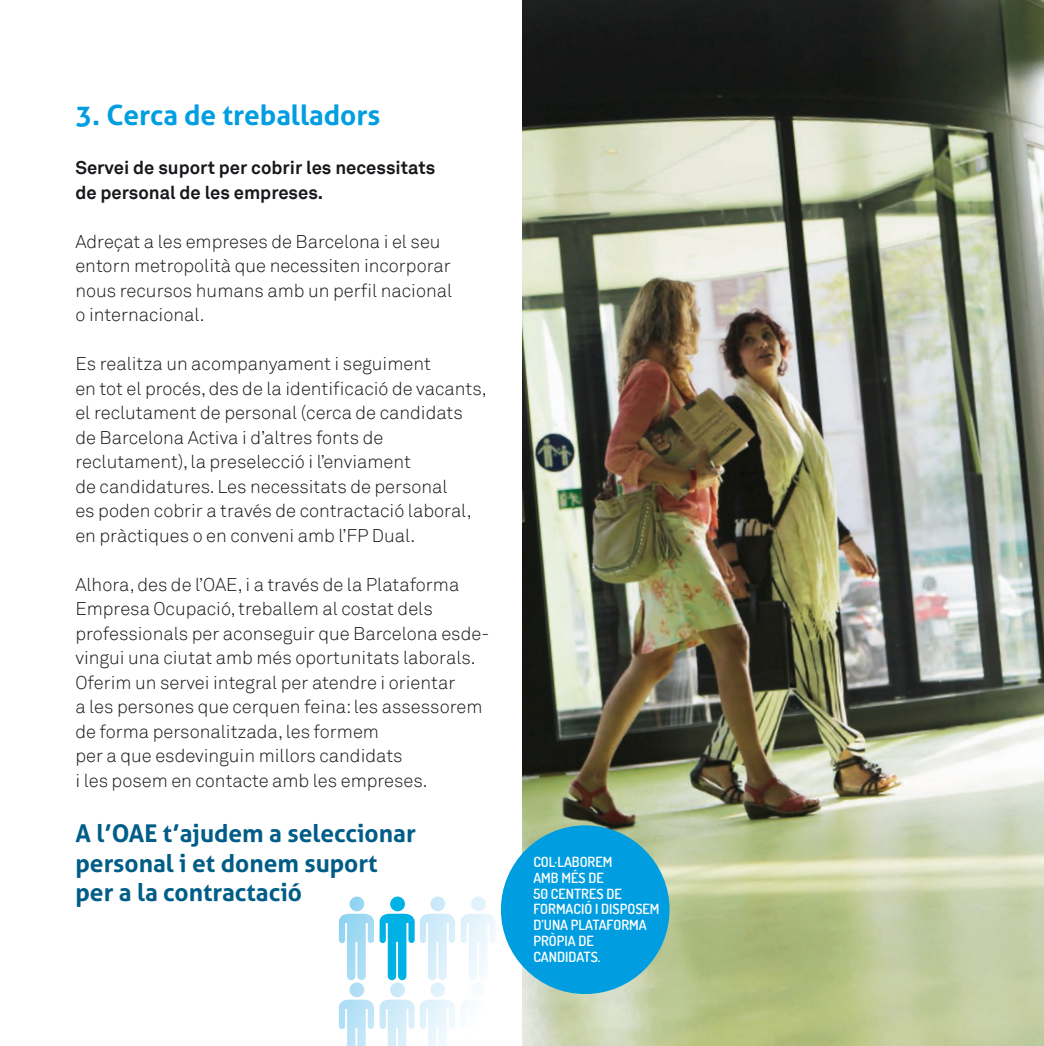
<style>
.page{position:relative;width:1044px;height:1046px;background:#fff}
.page>*{position:absolute;margin:0;border:0;box-sizing:border-box;transform-origin:0 0}
.t1{font:700 28px "Aller";color:#009ee0}
.t2{font:700 24.5px/29.4px "Aller";color:#005d87}
.t3{font:300 18.38px/24.5px "Akkurat";color:#1a171c}
.t4{font:700 18.38px/24.5px "Akkurat";color:#1a171c}
.t5{font:600 14px/15.8px "Dosis";color:#fff}
</style>
<div class="page">
<svg style="left:349px;top:896px;width:15px;height:15px"></svg>
<div style="left:349px;top:982px;width:15px;height:14px;background:#b0dff5;border-radius:7px"></div>
<div style="left:430px;top:896px;width:15px;height:15px;background:#cbe9f8;border-radius:7px"></div>
<div style="left:430px;top:982px;width:15px;height:14px;background:#e1f2fb;border-radius:7px"></div>
<div style="left:390px;top:896px;width:15px;height:15px;background:#00b1e6;border-radius:50%"></div>
<div style="left:390px;top:982px;width:15px;height:14px;background:#cbe9f8;border-radius:7px"></div>
<div style="left:471px;top:896px;width:15px;height:15px;background:#e2f3fb;border-radius:7px"></div>
<svg style="left:339px;top:913px;width:157px;height:66px"></svg>
<div style="left:471px;top:982px;width:15px;height:14px;background:#f6fbfe;border-radius:7px"></div>
<svg style="left:339px;top:999px;width:130px;height:46px"></svg>
<img style="left:522px;top:0;width:521px;height:1045px">
<div style="left:501px;top:825px;width:168px;height:168px;background:#009ee0;border-radius:50%"></div>
<h1 class="t1" style="left:75px;top:98px;width:306px">3. Cerca de treballadors</h1>
<p class="t4" style="left:75px;top:155px;width:361px">Servei de suport per cobrir les necessitats de personal de les empreses.</p>
<p class="t3" style="left:75px;top:229px;width:378px">Adreçat a les empreses de Barcelona i el seu entorn metropolità que necessiten incorporar nous recursos humans amb un perfil nacional o internacional.</p>
<p class="t3" style="left:75px;top:352px;width:413px">Es realitza un acompanyament i seguiment<br>en tot el procés, des de la identificació de vacants, el reclutament de personal (cerca de candidats de Barcelona Activa i d’altres fonts de reclutament), la preselecció i l’enviament<br>de candidatures. Les necessitats de personal<br>es poden cobrir a través de contractació laboral, en pràctiques o en conveni amb l’FP Dual.</p>
<p class="t3" style="left:75px;top:572px;width:415px">Alhora, des de l’OAE, i a través de la Plataforma Empresa Ocupació, treballem al costat dels professionals per aconseguir que Barcelona esde&shy;vingui una ciutat amb més oportunitats laborals.<br>Oferim un servei integral per atendre i orientar<br>a les persones que cerquen feina: les assessorem de forma personalitzada, les formem<br>per a que esdevinguin millors candidats<br>i les posem en contacte amb les empreses.</p>
<h2 class="t2" style="left:75px;top:818px;width:342px">A l’OAE t’ajudem a seleccionar personal i et donem suport per a la contractació</h2>
<p class="t5" style="left:533px;top:853px;width:128px">COL·LABOREM<br>AMB MÉS DE<br>50 CENTRES DE<br>FORMACIÓ I DISPOSEM<br>D’UNA PLATAFORMA<br>PRÒPIA DE<br>CANDIDATS.</p>
</div>
